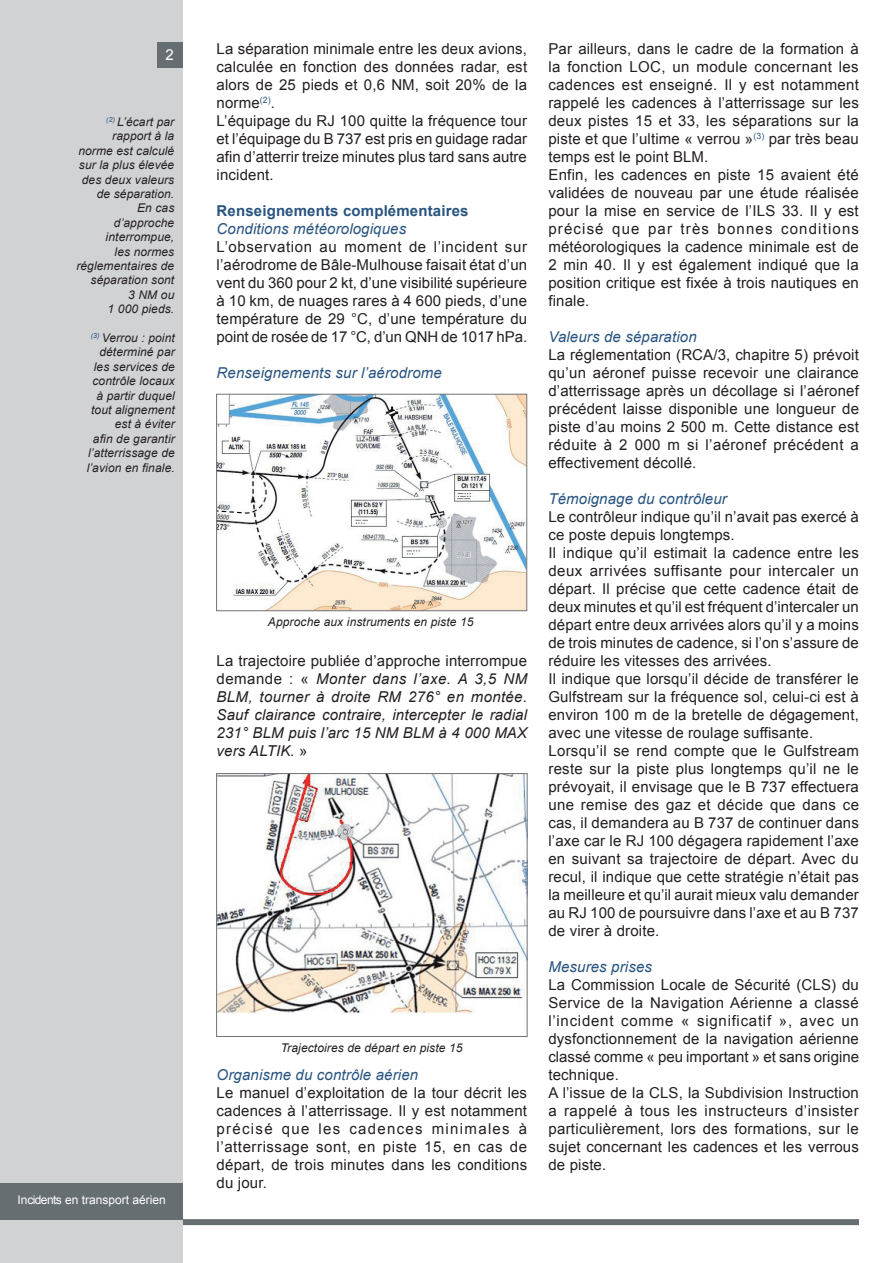
<style>
.page{position:relative;width:893px;height:1263px;background:#fff}
.page>*{position:absolute;margin:0;border:0;box-sizing:border-box;transform-origin:0 0}
.t1{font:15px/18px "Arial";letter-spacing:.01em;color:#231f20}
.t2{font:italic 15px/18px "Arial";letter-spacing:.01em;color:#231f20;text-align:justify}
.t3{font:italic 15px "Arial";letter-spacing:.01em;color:#28547f}
.t4{font:700 15px "Arial";letter-spacing:.01em;color:#28547f}
.t5{font:15px "Arial";color:#fff}
.t6{font:italic 12px/14.4px "Arial";letter-spacing:.01em;color:#231f20;text-align:right}
.t7{font:12px "Arial";color:#fff}
.s1{font-style:normal}
</style>
<div class="page">
<div style="left:0;top:1219px;width:859px;height:6px;background:#676e72"></div>
<div style="left:0;top:0;width:183px;height:1263px;background:#d1d2d4"></div>
<div style="left:0;top:1183px;width:183px;height:36px;background:#676e72"></div>
<div style="left:157px;top:43px;width:26px;height:25px;background:#676e72"></div>
<img style="left:218px;top:775px;width:307px;height:239px">
<div style="left:216px;top:773px;width:311px;height:264px;border:1px solid #717275"></div>
<img style="left:218px;top:396px;width:307px;height:213px">
<div style="left:216px;top:394px;width:311px;height:217px;border:1px solid #717275"></div>
<p class="t5" style="left:166px;top:45px;width:10px">2</p>
<p class="t1" style="left:217px;top:40px;width:312px">La séparation minimale entre les deux avions, calculée en fonction des données radar, est alors de 25 pieds et 0,6 NM, soit 20% de la norme<sup>(2)</sup>.<br>L’équipage du RJ 100 quitte la fréquence tour et l’équipage du B 737 est pris en guidage radar afin d’atterrir treize minutes plus tard sans autre incident.</p>
<p class="t4" style="left:217px;top:201px;width:253px">Renseignements complémentaires</p>
<p class="t3" style="left:217px;top:219px;width:191px">Conditions météorologiques</p>
<p class="t1" style="left:217px;top:238px;width:312px;text-align:justify">L’observation au moment de l’incident sur l’aérodrome de Bâle-Mulhouse faisait état d’un vent du 360 pour 2 kt, d’une visibilité supérieure à 10 km, de nuages rares à 4 600 pieds, d’une température de 29 °C, d’une température du point de rosée de 17 °C, d’un QNH de 1017 hPa.</p>
<p class="t3" style="left:217px;top:363px;width:227px">Renseignements sur l’aérodrome</p>
<p class="t6" style="left:76px;top:115px;width:99px"><sup>(2)</sup> L’écart par rapport à la norme est calculé sur la plus élevée des deux valeurs de séparation.<br>En cas d’approche interrompue,<br>les normes réglementaires de séparation sont<br>3 NM ou<br>1 000 pieds.</p>
<p class="t6" style="left:87px;top:331px;width:90px"><sup>(3)</sup> Verrou : point déterminé par les services de contrôle locaux à partir duquel tout alignement est à éviter<br>afin de garantir l’atterrissage de l’avion en finale.</p>
<p class="t6" style="left:268px;top:615px;width:207px">Approche aux instruments en piste 15</p>
<p class="t2" style="left:217px;top:652px;width:312px"><span class="s1">La trajectoire publiée d’approche interrompue demande : «</span> Monter dans l’axe. A 3,5 NM BLM, tourner à droite RM 276° en montée.<br>Sauf clairance contraire, intercepter le radial 231° BLM puis l’arc 15 NM BLM à 4 000 MAX vers ALTIK. <span class="s1">»</span></p>
<p class="t6" style="left:281px;top:1041px;width:183px">Trajectoires de départ en piste 15</p>
<p class="t7" style="left:17px;top:1192px;width:150px">i ncidents en transport aérien</p>
<p class="t3" style="left:217px;top:1065px;width:203px">Organisme du contrôle aérien</p>
<p class="t1" style="left:217px;top:1084px;width:312px;text-align:justify">Le manuel d’exploitation de la tour décrit les cadences à l’atterrissage. Il y est notamment précisé que les cadences minimales à l’atterrissage sont, en piste 15, en cas de départ, de trois minutes dans les conditions du jour.</p>
<p class="t1" style="left:548px;top:40px;width:312px">Par ailleurs, dans le cadre de la formation à la fonction LOC, un module concernant les cadences est enseigné. Il y est notamment rappelé les cadences à l’atterrissage sur les deux pistes 15 et 33, les séparations sur la piste et que l’ultime « verrou »<sup>(3)</sup> par très beau temps est le point BLM.<br>Enfin, les cadences en piste 15 avaient été validées de nouveau par une étude réalisée pour la mise en service de l’ILS 33. Il y est précisé que par très bonnes conditions météorologiques la cadence minimale est de 2 min 40. Il y est également indiqué que la position critique est fixée à trois nautiques en finale.</p>
<p class="t3" style="left:548px;top:327px;width:150px">Valeurs de séparation</p>
<p class="t1" style="left:548px;top:346px;width:312px;text-align:justify">La réglementation (RCA/3, chapitre 5) prévoit qu’un aéronef puisse recevoir une clairance d’atterrissage après un décollage si l’aéronef précédent laisse disponible une longueur de piste d’au moins 2 500 m. Cette distance est réduite à 2 000 m si l’aéronef précédent a effectivement décollé.</p>
<p class="t3" style="left:548px;top:489px;width:180px">Témoignage du contrôleur</p>
<p class="t1" style="left:548px;top:508px;width:312px">Le contrôleur indique qu’il n’avait pas exercé à ce poste depuis longtemps.<br>Il indique qu’il estimait la cadence entre les deux arrivées suffisante pour intercaler un départ. Il précise que cette cadence était de deux minutes et qu’il est fréquent d’intercaler un départ entre deux arrivées alors qu’il y a moins de trois minutes de cadence, si l’on s’assure de réduire les vitesses des arrivées.<br>Il indique que lorsqu’il décide de transférer le Gulfstream sur la fréquence sol, celui-ci est à environ 100 m de la bretelle de dégagement, avec une vitesse de roulage suffisante.<br>Lorsqu’il se rend compte que le Gulfstream reste sur la piste plus longtemps qu’il ne le prévoyait, il envisage que le B 737 effectuera une remise des gaz et décide que dans ce cas, il demandera au B 737 de continuer dans l’axe car le RJ 100 dégagera rapidement l’axe en suivant sa trajectoire de départ. Avec du recul, il indique que cette stratégie n’était pas la meilleure et qu’il aurait mieux valu demander au RJ 100 de poursuivre dans l’axe et au B 737 de virer à droite.</p>
<p class="t3" style="left:548px;top:957px;width:105px">Mesures prises</p>
<p class="t1" style="left:548px;top:976px;width:312px">La Commission Locale de Sécurité (CLS) du Service de la Navigation Aérienne a classé l’incident comme « significatif », avec un dysfonctionnement de la navigation aérienne classé comme « peu important » et sans origine technique.<br>A l’issue de la CLS, la Subdivision Instruction a rappelé à tous les instructeurs d’insister particulièrement, lors des formations, sur le sujet concernant les cadences et les verrous de piste.</p>
</div>
